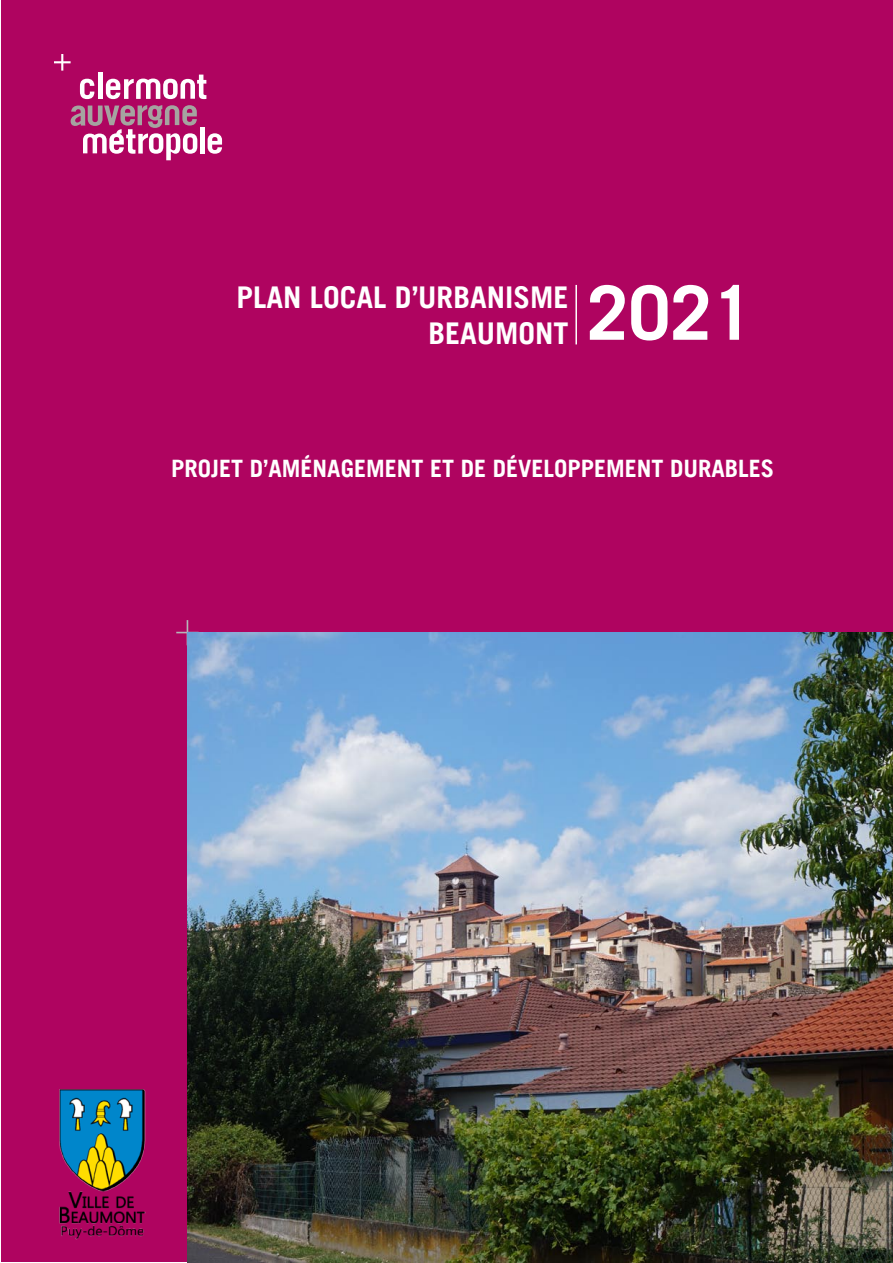
<style>
.page{position:relative;width:893px;height:1263px;background:#fff}
.page>*{position:absolute;margin:0;border:0;box-sizing:border-box;transform-origin:0 0}
.t1{font:75px "Clermont Metropole Trade Gothic Bold";color:#fff}
.t2{font:100 54px "Proxima Nova T";color:#b5b6b8;scale:.95 1}
.t3{font:30px/36px "Clermont Metropole Trade Gothic Bold";color:#fff;text-align:right}
.t4{font:24px "Clermont Metropole Trade Gothic Bold";color:#fff}
</style>
<div class="page">
<div style="left:1px;top:1px;width:891px;height:1261px;background:#af0460"></div>
<hr style="left:575px;top:285px;width:2px;height:59px;background:#fff">
<img style="left:188px;top:633px;width:705px;height:629px">
<svg style="left:80px;top:79px;width:14px;height:20px"></svg>
<hr style="left:98px;top:73px;width:4px;height:26px;background:#fff">
<svg style="left:106px;top:75px;width:100px;height:24px"></svg>
<div style="left:200px;top:127px;width:5px;height:26px;background:#fff"></div>
<svg style="left:208px;top:133px;width:14px;height:21px"></svg>
<svg style="left:71px;top:105px;width:126px;height:55px"></svg>
<svg style="left:54px;top:54px;width:17px;height:17px"></svg>
<img style="left:59px;top:1089px;width:87px;height:150px">
<p class="t3" style="left:237px;top:279px;width:333px">PLAN LOCAL D’URBANISME<br>BEAUMONT</p>
<h1 class="t1" style="left:587px;top:267px;width:168px">2021</h1>
<p class="t4" style="left:171px;top:453px;width:604px">PROJET D’AMÉNAGEMENT ET DE DÉVELOPPEMENT DURABLES</p>
<h2 class="t2" style="left:175px;top:602px;width:28px">+</h2>
</div>
